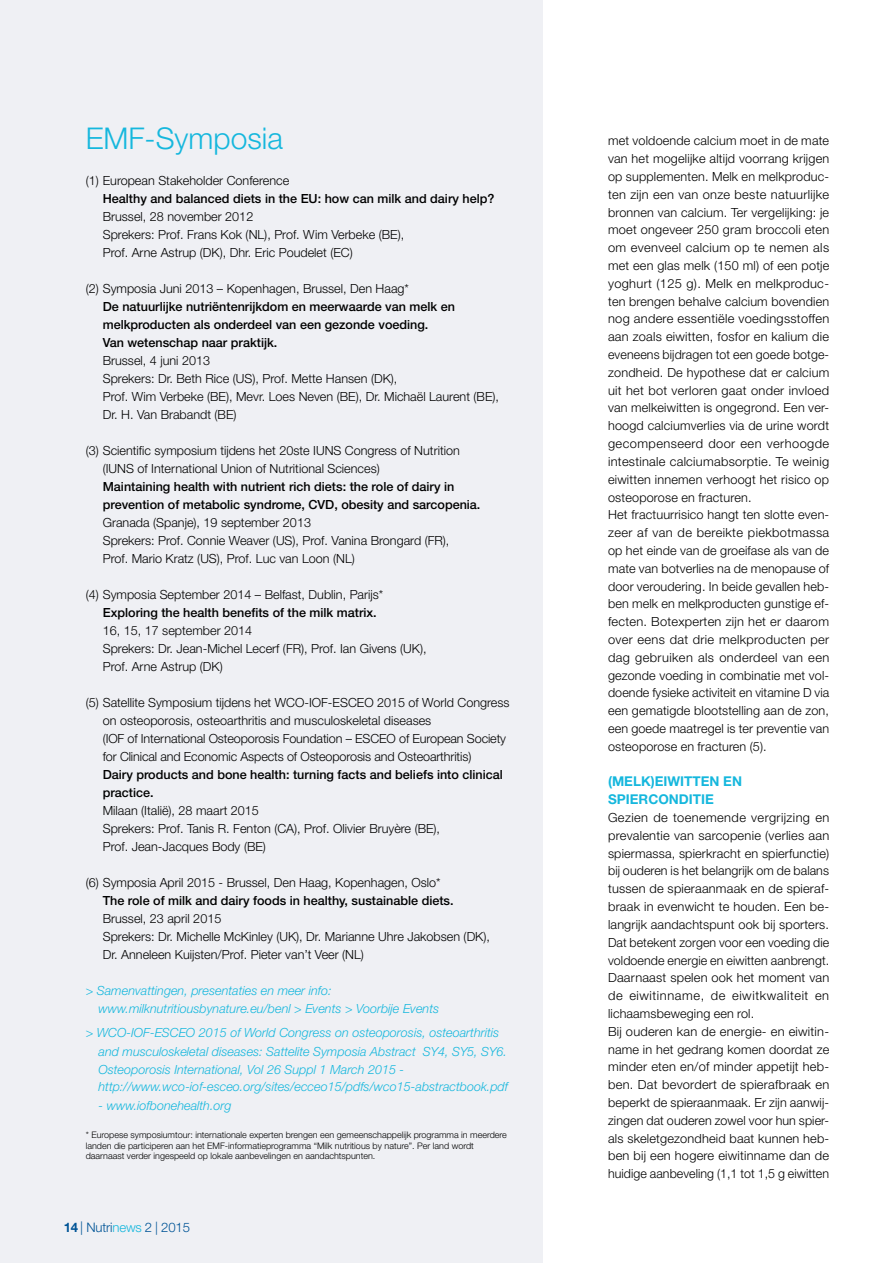
<style>
.page{position:relative;width:893px;height:1263px;background:#fff}
.page>*{position:absolute;margin:0;border:0;box-sizing:border-box;transform-origin:0 0}
.t1{font:300 30px "Helvetica Neue LT Std";color:#15b7dd}
.t2{font:700 13.5px/17.9px "Helvetica Neue LT Std";color:#15b7dd}
.t3{font:300 13.2px "Helvetica Neue LT Std";letter-spacing:-.01em;color:#005496}
.t4{font:300 12.6px/17.9px "Helvetica Neue LT Std";letter-spacing:.01em;color:#000}
.t5{font:500 12.6px/18px "Helvetica Neue LT Std";color:#000}
.t6{font:italic 300 12.6px/18px "Helvetica Neue LT Std";color:#15b7dd}
.t7{font:300 12.6px/18px "Helvetica Neue LT Std";letter-spacing:-.01em;color:#000}
.t8{font:300 9px/10.5px "Helvetica Neue LT Std";color:#000}
.s1{font-style:normal}
.s2{font-weight:700}
.s3{font-size:13.5px}
.s4{color:#15b7dd}
</style>
<div class="page">
<div style="left:0;top:0;width:543px;height:1263px;background:#eff0f4"></div>
<h1 class="t1" style="left:86px;top:120px;width:199px">EMF-Symposia</h1>
<p class="t4" style="left:86px;top:171px;width:205px">(1) European Stakeholder Conference</p>
<p class="t5" style="left:103px;top:189px;width:393px">Healthy and balanced diets in the EU: how can milk and dairy help?</p>
<p class="t4" style="left:103px;top:207px;width:303px">Brussel, 28 november 2012<br>Sprekers: Prof. Frans Kok (NL), Prof. Wim Verbeke (BE),<br>Prof. Arne Astrup (DK), Dhr. Eric Poudelet (EC)</p>
<p class="t4" style="left:86px;top:279px;width:325px">(2) Symposia Juni 2013 – Kopenhagen, Brussel, Den Haag*</p>
<p class="t5" style="left:103px;top:297px;width:354px">De natuurlijke nutriëntenrijkdom en meerwaarde van melk en melkproducten als onderdeel van een gezonde voeding.<br>Van wetenschap naar praktijk.</p>
<p class="t4" style="left:103px;top:351px;width:398px">Brussel, 4 juni 2013<br>Sprekers: Dr. Beth Rice (US), Prof. Mette Hansen (DK),<br>Prof. Wim Verbeke (BE), Mevr. Loes Neven (BE), Dr. Michaël Laurent (BE), Dr. H. Van Brabandt (BE)</p>
<p class="t4" style="left:103px;top:441px;width:359px;text-indent:-17px">(3) Scientific symposium tijdens het 20ste IUNS Congress of Nutrition (IUNS of International Union of Nutritional Sciences)</p>
<p class="t5" style="left:103px;top:477px;width:379px">Maintaining health with nutrient rich diets: the role of dairy in prevention of metabolic syndrome, CVD, obesity and sarcopenia.</p>
<p class="t4" style="left:103px;top:513px;width:348px">Granada (Spanje), 19 september 2013<br>Sprekers: Prof. Connie Weaver (US), Prof. Vanina Brongard (FR),<br>Prof. Mario Kratz (US), Prof. Luc van Loon (NL)</p>
<p class="t4" style="left:86px;top:585px;width:299px">(4) Symposia September 2014 – Belfast, Dublin, Parijs*</p>
<p class="t5" style="left:103px;top:603px;width:276px">Exploring the health benefits of the milk matrix.</p>
<p class="t4" style="left:103px;top:621px;width:325px">16, 15, 17 september 2014<br>Sprekers: Dr. Jean-Michel Lecerf (FR), Prof. Ian Givens (UK),<br>Prof. Arne Astrup (DK)</p>
<p class="t7" style="left:103px;top:693px;width:408px;text-indent:-17px">(5) Satellite Symposium tijdens het WCO-IOF-ESCEO 2015 of World Congress on osteoporosis, osteoarthritis and musculoskeletal diseases<br>(IOF of International Osteoporosis Foundation – ESCEO of European Society for Clinical and Economic Aspects of Osteoporosis and Osteoarthritis)</p>
<p class="t5" style="left:103px;top:765px;width:402px">Dairy products and bone health: turning facts and beliefs into clinical practice.</p>
<p class="t4" style="left:103px;top:801px;width:339px">Milaan (Italië), 28 maart 2015<br>Sprekers: Prof. Tanis R. Fenton (CA), Prof. Olivier Bruyère (BE),<br>Prof. Jean-Jacques Body (BE)</p>
<p class="t4" style="left:86px;top:873px;width:356px">(6) Symposia April 2015 - Brussel, Den Haag, Kopenhagen, Oslo*</p>
<p class="t5" style="left:103px;top:891px;width:352px">The role of milk and dairy foods in healthy, sustainable diets.</p>
<p class="t4" style="left:103px;top:909px;width:389px">Brussel, 23 april 2015<br>Sprekers: Dr. Michelle McKinley (UK), Dr. Marianne Uhre Jakobsen (DK),<br>Dr. Anneleen Kuijsten/Prof. Pieter van’t Veer (NL)</p>
<p class="t6" style="left:99px;top:981px;width:342px;text-indent:-13px"><span class="s1">&gt;</span> Samenvattingen, presentaties en meer info: www.milknutritiousbynature.eu/benl &gt; Events &gt; Voorbije Events</p>
<p class="t6" style="left:99px;top:1024px;width:411px;text-indent:-13px">&gt; WCO-IOF-ESCEO 2015 of World Congress on osteoporosis, osteoarthritis and musculoskeletal diseases: Sattelite Symposia Abstract SY4, SY5, SY6.<br>Osteoporosis International, Vol 26 Suppl 1 March 2015 - http://www.wco-iof-esceo.org/sites/ecceo15/pdfs/wco15-abstractbook.pdf</p>
<p class="t6" style="left:99px;top:1096px;width:135px">- www.iofbonehealth.org</p>
<p class="t8" style="left:86px;top:1129px;width:423px">* Europese symposiumtour: internationale experten brengen een gemeenschappelijk programma in meerdere landen die participeren aan het EMF-informatieprogramma “Milk nutritious by nature”. Per land wordt daarnaast verder ingespeeld op lokale aanbevelingen en aandachtspunten.</p>
<p class="t3" style="left:64px;top:1219px;width:128px"><span class="s2">14</span> <span class="s3">|</span> Nutri<span class="s4">news</span> 2 | 2015</p>
<p class="t4" style="left:608px;top:132px;width:223px">met voldoende calcium moet in de mate van het mogelijke altijd voorrang krijgen op supplementen. Melk en melkproduc&shy;ten zijn een van onze beste natuurlijke bronnen van calcium. Ter vergelijking: je moet ongeveer 250 gram broccoli eten om evenveel calcium op te nemen als met een glas melk (150 ml) of een potje yoghurt (125 g). Melk en melkproduc&shy;ten brengen behalve calcium bovendien nog andere essentiële voedingsstoffen aan zoals eiwitten, fosfor en kalium die eveneens bijdragen tot een goede botge&shy;zondheid. De hypothese dat er calcium uit het bot verloren gaat onder invloed van melkeiwitten is ongegrond. Een ver&shy;hoogd calciumverlies via de urine wordt gecompenseerd door een verhoogde intestinale calciumabsorptie. Te weinig eiwitten innemen verhoogt het risico op osteoporose en fracturen.<br>Het fractuurrisico hangt ten slotte even&shy;zeer af van de bereikte piekbotmassa op het einde van de groeifase als van de mate van botverlies na de menopause of door veroudering. In beide gevallen heb&shy;ben melk en melkproducten gunstige ef&shy;fecten. Botexperten zijn het er daarom over eens dat drie melkproducten per dag gebruiken als onderdeel van een gezonde voeding in combinatie met vol&shy;doende fysieke activiteit en vitamine D via een gematigde blootstelling aan de zon, een goede maatregel is ter preventie van osteoporose en fracturen (5).</p>
<p class="t2" style="left:608px;top:772px;width:135px">(MELK)EIWITTEN EN<br>SPIERCONDITIE</p>
<p class="t4" style="left:608px;top:808px;width:223px">Gezien de toenemende vergrijzing en prevalentie van sarcopenie (verlies aan spiermassa, spierkracht en spierfunctie) bij ouderen is het belangrijk om de balans tussen de spieraanmaak en de spieraf&shy;braak in evenwicht te houden. Een be&shy;langrijk aandachtspunt ook bij sporters.<br>Dat betekent zorgen voor een voeding die voldoende energie en eiwitten aanbrengt.<br>Daarnaast spelen ook het moment van de eiwitinname, de eiwitkwaliteit en lichaamsbeweging een rol.<br>Bij ouderen kan de energie- en eiwitin&shy;name in het gedrang komen doordat ze minder eten en/of minder appetijt heb&shy;ben. Dat bevordert de spierafbraak en beperkt de spieraanmaak. Er zijn aanwij&shy;zingen dat ouderen zowel voor hun spier&shy;als skeletgezondheid baat kunnen heb&shy;ben bij een hogere eiwitinname dan de huidige aanbeveling (1,1 tot 1,5 g eiwitten</p>
</div>
